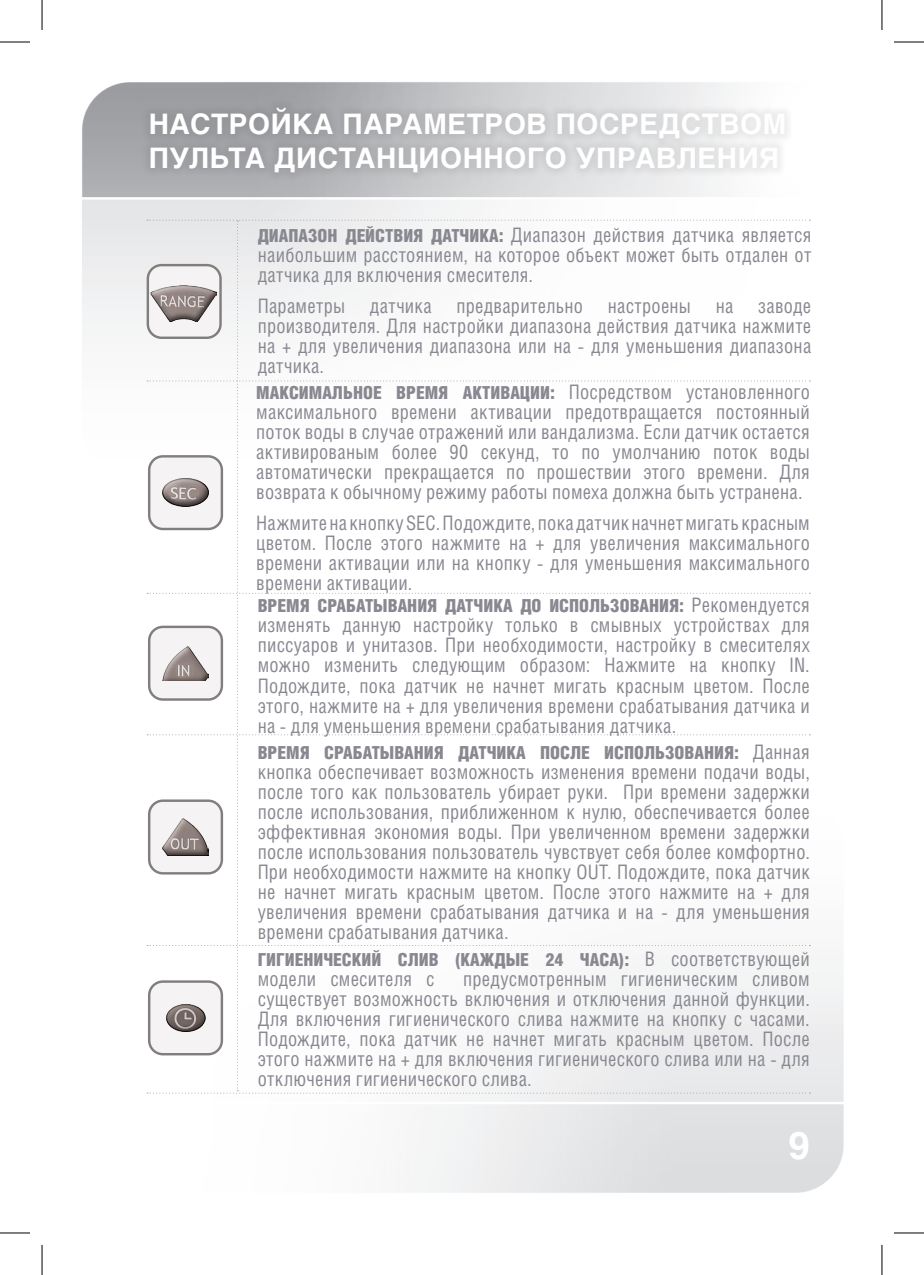
<style>
.page{position:relative;width:924px;height:1275px;background:#fff}
.page>*{position:absolute;margin:0;border:0;box-sizing:border-box;transform-origin:0 0}
.t1{font:700 38px "Helios";color:#fff}
.t2{font:700 28px/33.6px "Helios";letter-spacing:.02em;color:#fff}
.t3{font:20px/20px "Helios Cond";letter-spacing:.015em;color:#898891;text-align:justify;scale:.95 1}
.t4{font:900 18px "Helios Cond";color:#898891}
.s1{font-weight:900;font-size:18px}
.s2{font-weight:400;font-size:20px}
</style>
<div class="page">
<img style="left:82px;top:82px;width:762px;height:1111px">
<div style="left:140px;top:98px;width:653px;height:84px;background:#231f20;opacity:.08"></div>
<svg style="left:147px;top:220px;width:663px;height:873px"></svg>
<hr style="left:0;top:42px;width:30px;height:1px;background:#000">
<hr style="left:893px;top:42px;width:30px;height:1px;background:#000">
<hr style="left:0;top:1232px;width:30px;height:1px;background:#000">
<hr style="left:893px;top:1232px;width:30px;height:1px;background:#000">
<hr style="left:42px;top:0;width:1px;height:30px;background:#000">
<hr style="left:42px;top:1245px;width:1px;height:30px;background:#000">
<hr style="left:881px;top:0;width:1px;height:30px;background:#000">
<hr style="left:881px;top:1245px;width:1px;height:30px;background:#000">
<p class="t2" style="left:149px;top:108px;width:639px">НАСТРОЙКА ПАРАМЕТРОВ ПОСРЕДСТВОМ<br>ПУЛЬТА ДИСТАНЦИОННОГО УПРАВЛЕНИЯ</p>
<p class="t3" style="left:257px;top:224px;width:584px"><span class="s1">ДИАПАЗОН ДЕЙСТВИЯ ДАТЧИКА:</span> Диапазон действия датчика является наибольшим расстоянием, на которое объект может быть отдален от датчика для включения смесителя.</p>
<p class="t3" style="left:257px;top:296px;width:584px">Параметры датчика предварительно настроены на заводе производителя. Для настройки диапазона действия датчика нажмите на + для увеличения диапазона или на - для уменьшения диапазона датчика.</p>
<p class="t4" style="left:256px;top:382px;width:555px">МАКСИМАЛЬНОЕ ВРЕМЯ АКТИВАЦИИ: <span class="s2">Посредством установленного</span></p>
<p class="t3" style="left:256px;top:401px;width:584px">максимального времени активации предотвращается постоянный поток воды в случае отражений или вандализма. Если датчик остается активированым более 90 секунд, то по умолчанию поток воды автоматически прекращается по прошествии этого времени. Для возврата к обычному режиму работы помеха должна быть устранена.</p>
<p class="t3" style="left:256px;top:513px;width:584px">Нажмите на кнопку SEC. Подождите, пока датчик начнет мигать красным цветом. После этого нажмите на + для увеличения максимального времени активации или на кнопку - для уменьшения максимального времени активации.</p>
<p class="t4" style="left:257px;top:596px;width:553px">ВРЕМЯ СРАБАТЫВАНИЯ ДАТЧИКА ДО ИСПОЛЬЗОВАНИЯ: <span class="s2">Рекомендуется</span></p>
<p class="t3" style="left:257px;top:615px;width:582px">изменять данную настройку только в смывных устройствах для писсуаров и унитазов. При необходимости, настройку в смесителях можно изменить следующим образом: Нажмите на кнопку IN.<br>Подождите, пока датчик не начнет мигать красным цветом. После этого, нажмите на + для увеличения времени срабатывания датчика и на - для уменьшения времени срабатывания датчика.</p>
<p class="t4" style="left:257px;top:742px;width:553px">ВРЕМЯ СРАБАТЫВАНИЯ ДАТЧИКА ПОСЛЕ ИСПОЛЬЗОВАНИЯ: <span class="s2">Данная</span></p>
<p class="t3" style="left:257px;top:761px;width:582px">кнопка обеспечивает возможность изменения времени подачи воды, после того как пользователь убирает руки. При времени задержки после использования, приближенном к нулю, обеспечивается более эффективная экономия воды. При увеличенном времени задержки после использования пользователь чувствует себя более комфортно.<br>При необходимости нажмите на кнопку OUT. Подождите, пока датчик не начнет мигать красным цветом. После этого нажмите на + для увеличения времени срабатывания датчика и на - для уменьшения времени срабатывания датчика.</p>
<p class="t4" style="left:257px;top:949px;width:553px">ГИГИЕНИЧЕСКИЙ СЛИВ (КАЖДЫЕ 24 ЧАСА): <span class="s2">В соответствующей</span></p>
<p class="t3" style="left:257px;top:968px;width:188px">модели смесителя с</p>
<p class="t3" style="left:257px;top:968px;width:582px;text-indent:205px">предусмотренным гигиеническим сливом существует возможность включения и отключения данной функции.<br>Для включения гигиенического слива нажмите на кнопку с часами.<br>Подождите, пока датчик не начнет мигать красным цветом. После этого нажмите на + для включения гигиенического слива или на - для отключения гигиенического слива.</p>
<h1 class="t1" style="left:788px;top:1123px;width:23px">9</h1>
</div>
